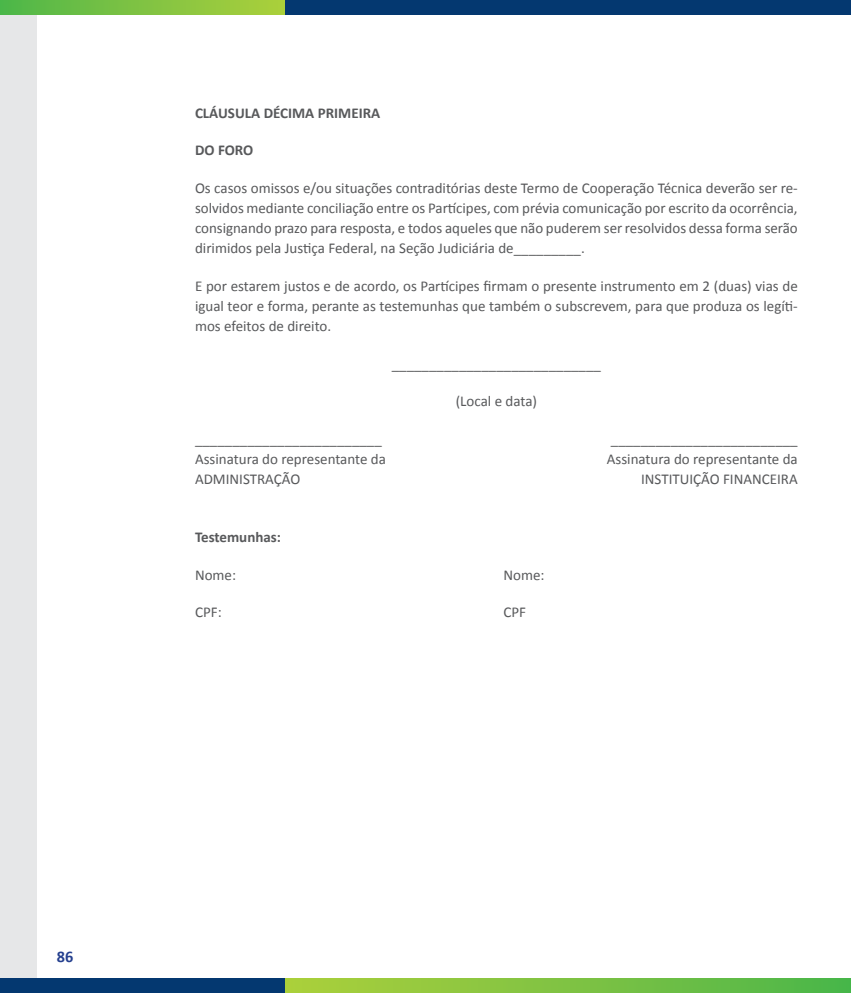
<style>
.page{position:relative;width:851px;height:993px;background:#fff}
.page>*{position:absolute;margin:0;border:0;box-sizing:border-box;transform-origin:0 0}
.t1{font:700 16.25px "Calibri";color:#25408f}
.t2{font:15px/20px "Calibri";color:#58595b;text-align:justify}
.t3{font:700 15px "Calibri";color:#58595b}
</style>
<div class="page">
<div style="left:0;top:0;width:37px;height:992px;background:#e6e7e8"></div>
<svg style="left:0;top:0;width:285px;height:14px;background:#7ec242"></svg>
<div style="left:0;top:978px;width:285px;height:14px;background:#043870"></div>
<div style="left:285px;top:0;width:565px;height:14px;background:#043870"></div>
<svg style="left:285px;top:978px;width:565px;height:14px;background:#7cc242"></svg>
<p class="t3" style="left:195px;top:103px;width:187px">CLÁUSULA DÉCIMA PRIMEIRA</p>
<p class="t3" style="left:195px;top:141px;width:60px">DO FORO</p>
<p class="t2" style="left:195px;top:178px;width:604px">Os casos omissos e/ou situações contraditórias deste Termo de Cooperação Técnica deverão ser re&shy;solvidos mediante conciliação entre os Partícipes, com prévia comunicação por escrito da ocorrência, consignando prazo para resposta, e todos aqueles que não puderem ser resolvidos dessa forma serão dirimidos pela Justiça Federal, na Seção Judiciária de_________.</p>
<p class="t2" style="left:195px;top:276px;width:604px">E por estarem justos e de acordo, os Partícipes firmam o presente instrumento em 2 (duas) vias de igual teor e forma, perante as testemunhas que também o subscrevem, para que produza os legíti&shy;mos efeitos de direito.</p>
<p class="t2" style="left:391px;top:353px;width:211px">____________________________</p>
<p class="t2" style="left:455px;top:391px;width:83px">(Local e data)</p>
<p class="t2" style="left:195px;top:429px;width:188px">_________________________</p>
<p class="t2" style="left:610px;top:429px;width:188px">_________________________</p>
<p class="t2" style="left:195px;top:449px;width:192px">Assinatura do representante da</p>
<p class="t2" style="left:606px;top:449px;width:192px">Assinatura do representante da</p>
<p class="t2" style="left:195px;top:469px;width:107px">ADMINISTRAÇÃO</p>
<p class="t2" style="left:641px;top:469px;width:158px">INSTITUIÇÃO FINANCEIRA</p>
<p class="t3" style="left:195px;top:527px;width:87px">Testemunhas:</p>
<p class="t2" style="left:195px;top:564px;width:43px">Nome:</p>
<p class="t2" style="left:503px;top:564px;width:43px">Nome:</p>
<p class="t2" style="left:195px;top:602px;width:28px">CPF:</p>
<p class="t2" style="left:503px;top:602px;width:24px">CPF</p>
<p class="t1" style="left:57px;top:946px;width:18px">86</p>
</div>
